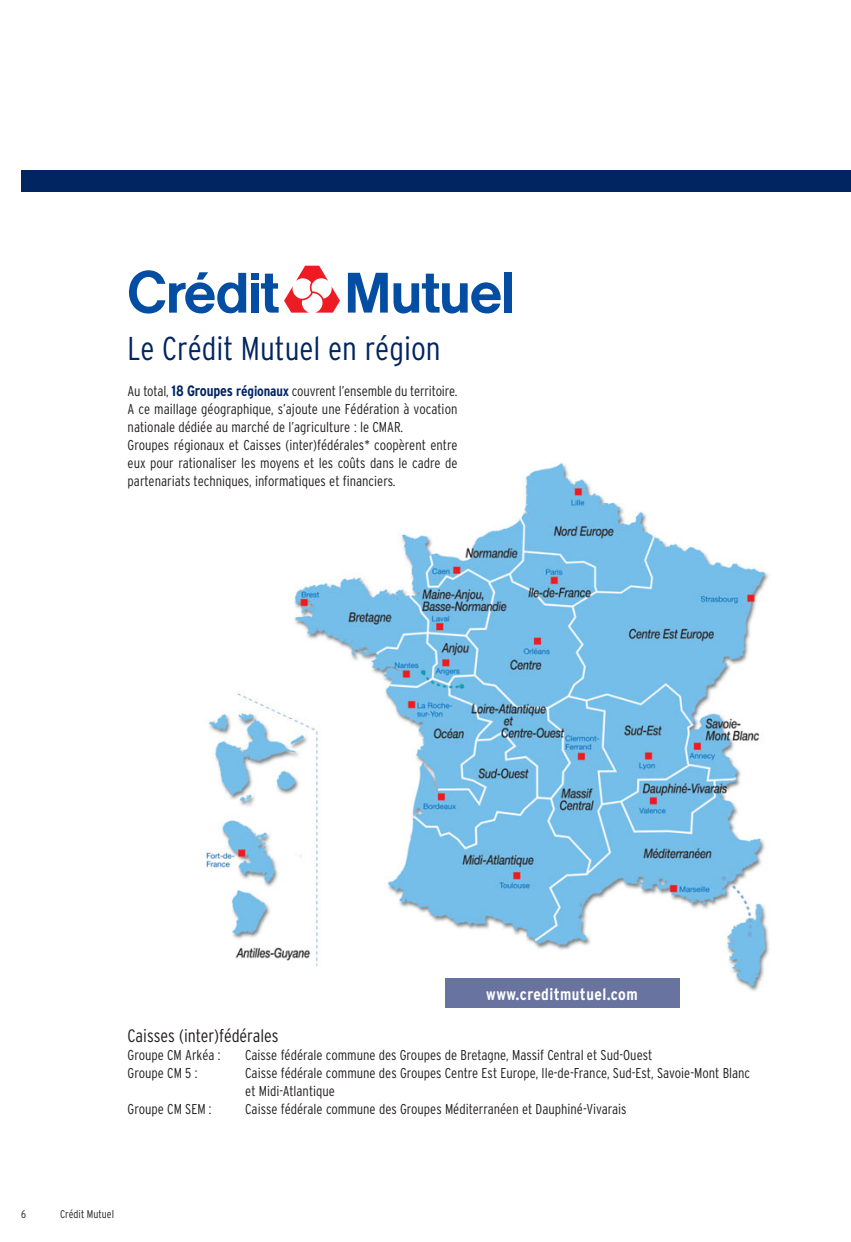
<style>
.page{position:relative;width:851px;height:1242px;background:#fff}
.page>*{position:absolute;margin:0;border:0;box-sizing:border-box;transform-origin:0 0}
.t1{font:300 condensed 33px "Interstate";color:#002561}
.t2{font:300 condensed 18px "Interstate";color:#231f20}
.t3{font:700 condensed 16.5px "Interstate";letter-spacing:.025em;color:#fff}
.t4{font:300 condensed 14.25px/18px "Interstate";color:#231f20}
.t5{font:300 condensed 11.25px "Interstate";color:#231f20}
.s1{font-weight:700;font-size:15px;color:#002561}
.s2{font-weight:700;color:#002561}
</style>
<div class="page">
<div style="left:21px;top:170px;width:829px;height:21px;background:#002561"></div>
<img style="left:204px;top:462px;width:566px;height:546px">
<svg style="left:261px;top:274px;width:17px;height:39px"></svg>
<svg style="left:284px;top:266px;width:56px;height:47px"></svg>
<div style="left:251px;top:283px;width:7px;height:29px;background:#034ea2"></div>
<div style="left:251px;top:273px;width:7px;height:6px;background:#034ea2"></div>
<div style="left:504px;top:273px;width:8px;height:40px;background:#034ea2"></div>
<svg style="left:348px;top:273px;width:153px;height:41px"></svg>
<svg style="left:129px;top:270px;width:117px;height:44px"></svg>
<div style="left:445px;top:978px;width:234px;height:30px;background:#6973a0"></div>
<h1 class="t1" style="left:128px;top:336px;width:314px">Le Crédit Mutuel en région</h1>
<p class="t4" style="left:128px;top:383px;width:331px">Au total, <span class="s1">18 Groupes</span> <span class="s2">régionaux</span> couvrent l’ensemble du territoire.<br>A ce maillage géographique, s’ajoute une Fédération à vocation nationale dédiée au marché de l’agriculture : le CMAR.<br>Groupes régionaux et Caisses (inter)fédérales* coopèrent entre eux pour rationaliser les moyens et les coûts dans le cadre de partenariats techniques, informatiques et financiers.</p>
<p class="t3" style="left:486px;top:988px;width:153px">www.creditmutuel.com</p>
<p class="t2" style="left:128px;top:1029px;width:152px">Caisses (inter)fédérales</p>
<p class="t4" style="left:128px;top:1047px;width:94px">Groupe CM Arkéa :</p>
<p class="t4" style="left:245px;top:1047px;width:408px">Caisse fédérale commune des Groupes de Bretagne, Massif Central et Sud-Ouest</p>
<p class="t4" style="left:128px;top:1065px;width:71px">Groupe CM 5 :</p>
<p class="t4" style="left:245px;top:1065px;width:506px">Caisse fédérale commune des Groupes Centre Est Europe, Ile-de-France, Sud-Est, Savoie-Mont Blanc et Midi-Atlantique</p>
<p class="t4" style="left:128px;top:1101px;width:85px">Groupe CM SEM :</p>
<p class="t4" style="left:245px;top:1101px;width:382px">Caisse fédérale commune des Groupes Méditerranéen et Dauphiné-Vivarais</p>
<p class="t5" style="left:21px;top:1210px;width:6px">6</p>
<p class="t5" style="left:60px;top:1210px;width:55px">Crédit Mutuel</p>
</div>
